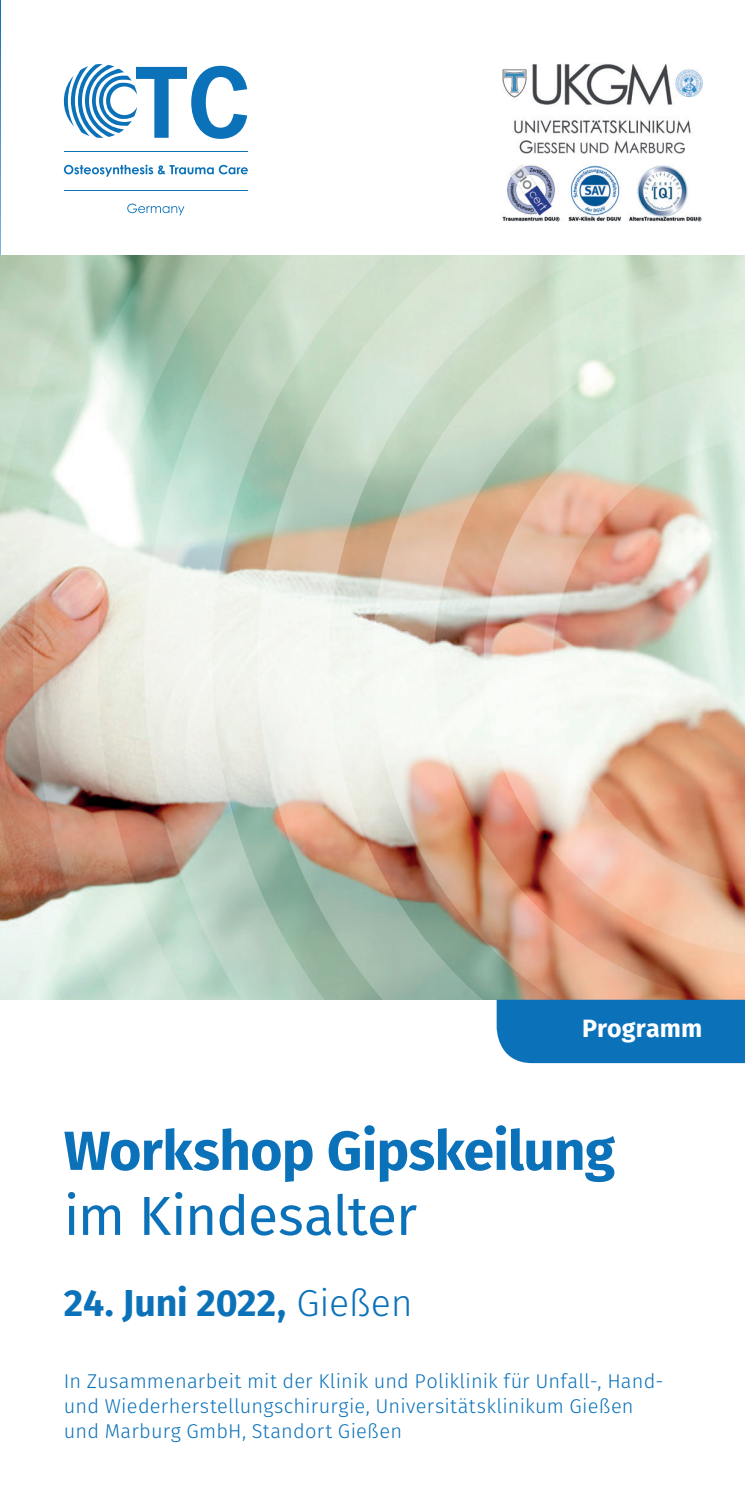
<style>
.page{position:relative;width:745px;height:1489px;background:#fff}
.page>*{position:absolute;margin:0;border:0;box-sizing:border-box;transform-origin:0 0}
.t1{font:700 55px "Fira Sans";letter-spacing:-.015em;color:#0b72ba}
.t2{font:55px "Fira Sans";letter-spacing:-.02em;color:#0b72ba}
.t3{font:700 37.5px "Fira Sans";letter-spacing:-.005em;color:#0b72ba}
.t4{font:700 25px "Fira Sans";letter-spacing:.005em;color:#fff}
.t5{font:300 20px/25px "Fira Sans";letter-spacing:.01em;color:#0b72ba}
.s1{font-weight:300}
</style>
<div class="page">
<svg style="left:0;top:0;width:1px;height:255px"></svg>
<img style="left:0;top:255px;width:744px;height:745px">
<div style="left:496px;top:999px;width:248px;height:64px;background:#0b72ba"></div>
<svg style="left:64px;top:64px;width:183px;height:75px"></svg>
<hr style="left:64px;top:151px;width:184px;height:1px;background:#0b72ba">
<hr style="left:64px;top:190px;width:184px;height:1px;background:#0b72ba">
<svg style="left:64px;top:165px;width:184px;height:12px"></svg>
<svg style="left:127px;top:204px;width:57px;height:11px"></svg>
<img style="left:502px;top:165px;width:200px;height:56px">
<img style="left:502px;top:64px;width:200px;height:90px">
<p class="t4" style="left:581px;top:1007px;width:122px">Programm</p>
<h1 class="t1" style="left:64px;top:1104px;width:552px">Workshop Gipskeilung</h1>
<h1 class="t2" style="left:64px;top:1174px;width:354px">im Kindesalter</h1>
<h2 class="t3" style="left:64px;top:1271px;width:350px">24. Juni 2022, <span class="s1">Gießen</span></h2>
<p class="t5" style="left:64px;top:1367px;width:600px">In Zusammenarbeit mit der Klinik und Poliklinik für Unfall-, Hand&shy;und Wiederherstellungschirurgie, Universitätsklinikum Gießen und Marburg GmbH, Standort Gießen</p>
</div>
